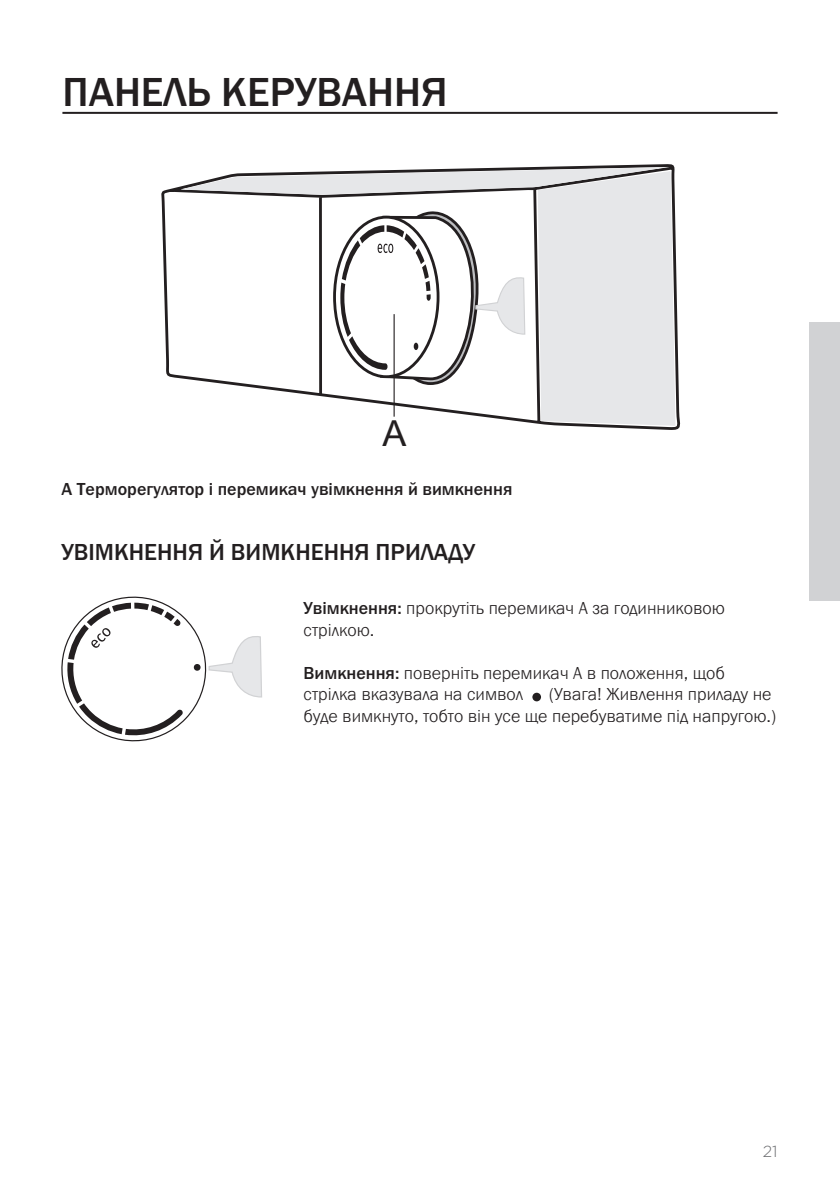
<style>
.page{position:relative;width:840px;height:1191px;background:#fff}
.page>*{position:absolute;margin:0;border:0;box-sizing:border-box;transform-origin:0 0}
.glavni_naslov{font:500 42px "Franklin Gothic URW";color:#231f20}
.t1{font:35.8px "Arial";color:#231f20}
.podnaslov1-1{font:500 24px "Franklin Gothic URW";color:#231f20}
.besedilo{font:300 18px/21.6px "Franklin Gothic URW";color:#231f20}
.besedilo-2{font:500 18px "Franklin Gothic URW";color:#231f20}
.t2{font:300 16px "Gotham";color:#6c6d70}
.s1{font-weight:500}
</style>
<div class="page">
<hr style="left:62px;top:112px;width:715px;height:2px;background:#231f20">
<div style="left:808px;top:322px;width:31px;height:279px;background:#d1d2d4"></div>
<div style="left:532px;top:692px;width:8px;height:9px;background:#231f20;border-radius:50%"></div>
<svg style="left:161px;top:164px;width:520px;height:266px"></svg>
<svg style="left:183px;top:166px;width:493px;height:260px"></svg>
<svg style="left:388px;top:244px;width:5px;height:9px"></svg>
<svg style="left:61px;top:596px;width:201px;height:146px"></svg>
<p class="glavni_naslov" style="left:62px;top:66px;width:386px">ПАНЕЛЬ КЕРУВАННЯ</p>
<p class="t1" style="left:382px;top:410px;width:25px">A</p>
<p class="besedilo-2" style="left:62px;top:478px;width:452px">A Терморегулятор і перемикач увімкнення й вимкнення</p>
<p class="podnaslov1-1" style="left:62px;top:537px;width:415px">УВІМКНЕННЯ Й ВИМКНЕННЯ ПРИЛАДУ</p>
<p class="besedilo" style="left:303px;top:597px;width:422px"><span class="s1">Увімкнення:</span> прокрутіть перемикач A за годинниковою стрілкою.</p>
<p class="besedilo" style="left:303px;top:662px;width:422px"><span class="s1">Вимкнення:</span> поверніть перемикач A в положення, щоб стрілка вказувала на символ</p>
<p class="besedilo" style="left:303px;top:684px;width:474px;text-align:right">(Увага! Живлення приладу не<br>буде вимкнуто, тобто він усе ще перебуватиме під напругою.)</p>
<p class="t2" style="left:762px;top:1140px;width:16px">21</p>
</div>
